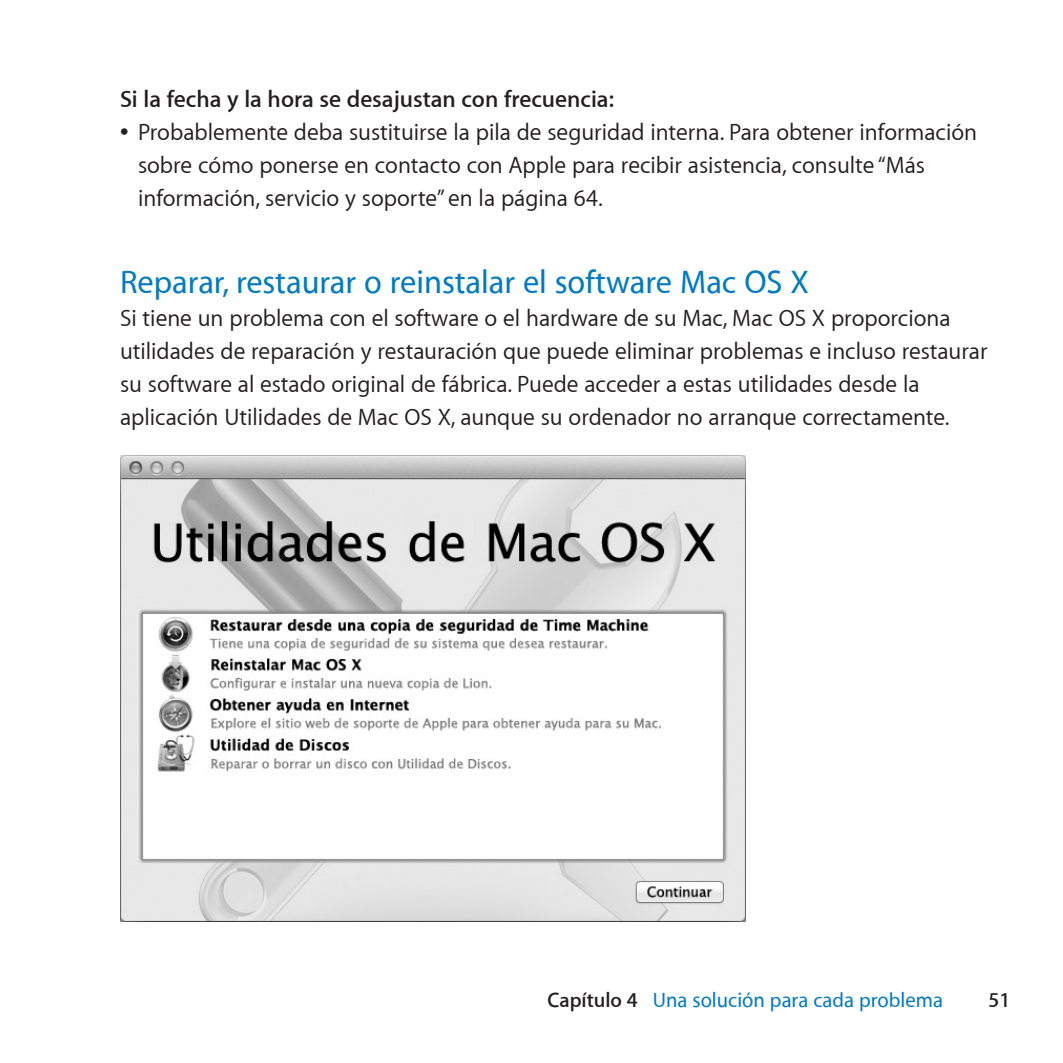
<style>
.page{position:relative;width:1063px;height:1063px;background:#fff}
.page>*{position:absolute;margin:0;border:0;box-sizing:border-box;transform-origin:0 0}
.t1{font:500 33px "Myriad Set";color:#007ac2}
.t2{font:24px/33px "Myriad Set Text";color:#231f20}
.t3{font:600 24px "Myriad Set";color:#231f20}
.t4{font:500 21px "Myriad Set";color:#007ac2}
.t5{font:600 21px "Myriad Set";color:#231f20}
.s1{font-family:"Apple Icon Four";font-size:27px}
.s2{font-weight:600;color:#231f20}
</style>
<div class="page">
<img style="left:120px;top:455px;width:626px;height:466px">
<p class="t3" style="left:120px;top:84px;width:496px">Si la fecha y la hora se desajustan con frecuencia:</p>
<p class="t2" style="left:138px;top:115px;width:841px;text-indent:-18px"><span class="s1">Â</span> Probablemente deba sustituirse la pila de seguridad interna. Para obtener información sobre cómo ponerse en contacto con Apple para recibir asistencia, consulte “Más información, servicio y soporte” en la página 64.</p>
<h1 class="t1" style="left:120px;top:261px;width:690px">Reparar, restaurar o reinstalar el software Mac OS X</h1>
<p class="t2" style="left:120px;top:301px;width:869px">Si tiene un problema con el software o el hardware de su Mac, Mac OS X proporciona utilidades de reparación y restauración que puede eliminar problemas e incluso restaurar su software al estado original de fábrica. Puede acceder a estas utilidades desde la aplicación Utilidades de Mac OS X, aunque su ordenador no arranque correctamente.</p>
<p class="t4" style="left:547px;top:987px;width:397px"><span class="s2">Capítulo 4</span> Una solución para cada problema</p>
<p class="t5" style="left:989px;top:987px;width:23px">51</p>
</div>
